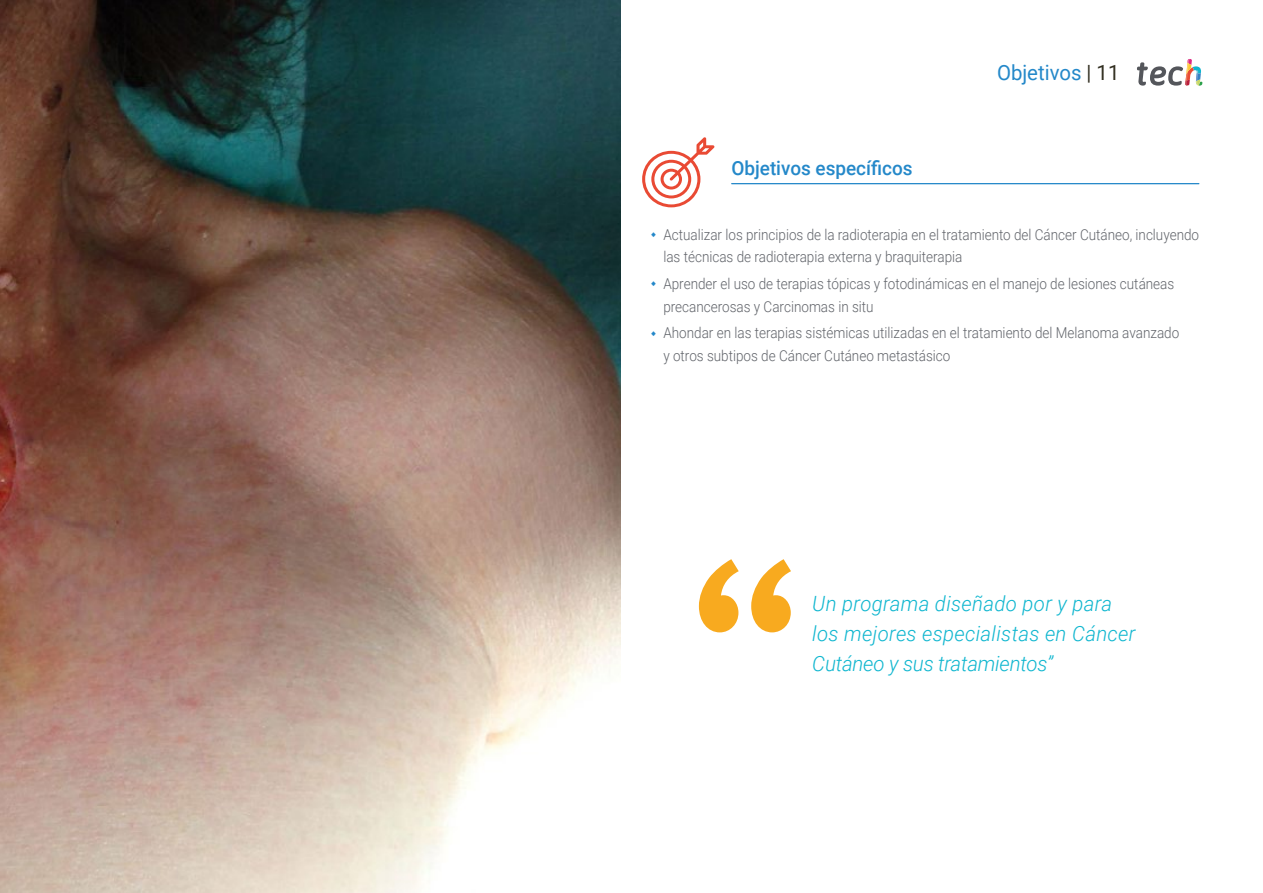
<style>
.page{position:relative;width:1263px;height:893px;background:#fff}
.page>*{position:absolute;margin:0;border:0;box-sizing:border-box;transform-origin:0 0}
.t1{font:italic 300 21px/30px "Roboto";letter-spacing:.015em;color:#0fb6cf}
.t2{font:21px "Roboto";color:#2488c9}
.t3{font:500 19.5px "Roboto";color:#2488c9}
.t4{font:300 15px/22.5px "Roboto";color:#61646a;scale:.9 1}
.s1{color:#312e20}
</style>
<div class="page">
<svg style="left:642px;top:137px;width:72px;height:70px"></svg>
<hr style="left:731px;top:183px;width:468px;height:1px;background:#2488c9">
<svg style="left:1137px;top:59px;width:65px;height:27px"></svg>
<img style="left:0;top:0;width:621px;height:893px">
<svg style="left:699px;top:559px;width:92px;height:73px"></svg>
<h2 class="t3" style="left:731px;top:155px;width:183px">Objetivos específicos</h2>
<h1 class="t2" style="left:997px;top:57px;width:124px">Objetivos <span class="s1">| 11</span></h1>
<p class="t4" style="left:663px;top:223px;width:597px">Actualizar los principios de la radioterapia en el tratamiento del Cáncer Cutáneo, incluyendo las técnicas de radioterapia externa y braquiterapia</p>
<p class="t4" style="left:663px;top:272px;width:569px">Aprender el uso de terapias tópicas y fotodinámicas en el manejo de lesiones cutáneas precancerosas y Carcinomas in situ</p>
<p class="t4" style="left:663px;top:321px;width:575px">Ahondar en las terapias sistémicas utilizadas en el tratamiento del Melanoma avanzado y otros subtipos de Cáncer Cutáneo metastásico</p>
<h1 class="t1" style="left:812px;top:588px;width:325px">Un programa diseñado por y para los mejores especialistas en Cáncer<br>Cutáneo y sus tratamientos”</h1>
</div>
